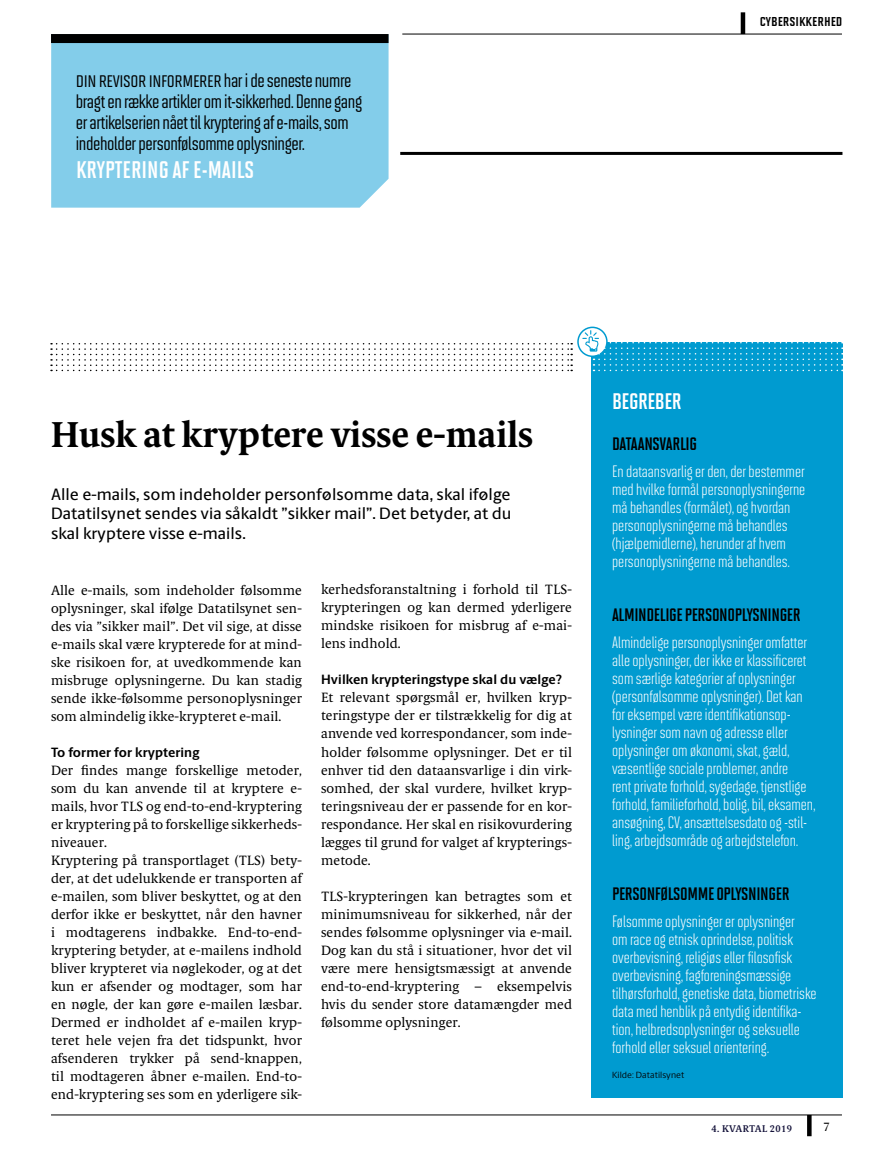
<style>
.page{position:relative;width:893px;height:1149px;background:#fff}
.page>*{position:absolute;margin:0;border:0;box-sizing:border-box;transform-origin:0 0}
.t1{font:700 36px "Berling Serif Text";color:#000}
.t2{font:700 24px "Solano Gothic MVB";color:#fff}
.t3{font:22.5px "Solano Gothic MVB Bd Cap";letter-spacing:-.02em;color:#fff}
.t4{font:500 19.5px/21px "Solano Gothic MVB";letter-spacing:-.02em;color:#000}
.t5{font:19.5px "Solano Gothic MVB Md SC";letter-spacing:-.02em;color:#000}
.t6{font:18px "Solano Gothic MVB Bd Cap";letter-spacing:-.02em;color:#000}
.t7{font:16.5px/18px "Solano Gothic MVB";color:#fff}
.t8{font:500 16.5px/19.5px "Berling Sans";color:#000;text-align:justify}
.t9{font:15px "Solano Gothic MVB Bd SC";color:#000}
.t10{font:13.5px/18px "Berling Serif Text";letter-spacing:.01em;color:#000;text-align:justify}
.t11{font:700 13.5px "Berling Sans";letter-spacing:.01em;color:#000}
.t12{font:12px "Berling Serif Text";color:#000}
.t13{font:600 9.75px "Berling Serif Text";letter-spacing:.04em;color:#131139}
.t14{font:9px "Berling Sans";letter-spacing:.01em;color:#000}
.s1{font-family:"Solano Gothic MVB";font-weight:500}
</style>
<div class="page">
<hr style="left:51px;top:1114px;width:791px;height:1px;background:#000">
<div style="left:807px;top:1114px;width:5px;height:21px;background:#000"></div>
<hr style="left:402px;top:34px;width:440px;height:1px;background:#000">
<hr style="left:400px;top:152px;width:442px;height:3px;background:#000">
<hr style="left:741px;top:12px;width:4px;height:22px;background:#000">
<div style="left:591px;top:342px;width:251px;height:755px;background:#009bd0"></div>
<div style="left:51px;top:43px;width:338px;height:164px;background:#83cdea"></div>
<div style="left:51px;top:34px;width:338px;height:9px;background:#000"></div>
<svg style="left:51px;top:326px;width:792px;height:45px"></svg>
<h3 class="t5" style="left:76px;top:69px;width:277px">DIN REVISOR INFORMERER <span class="s1">har i de seneste numre</span></h3>
<h3 class="t4" style="left:76px;top:91px;width:288px">bragt en række artikler om it-sikkerhed. Denne gang er artikelserien nået til kryptering af e-mails, som indeholder personfølsomme oplysninger.</h3>
<h2 class="t2" style="left:76px;top:157px;width:180px">KRYPTERING AF E-MAILS</h2>
<p class="t9" style="left:760px;top:13px;width:84px">CYBERSIKKERHED</p>
<h1 class="t1" style="left:51px;top:413px;width:484px">Husk at kryptere visse e-mails</h1>
<p class="t8" style="left:51px;top:484px;width:462px">Alle e-mails, som indeholder personfølsomme data, skal ifølge Datatilsynet sendes via såkaldt ”sikker mail”. Det betyder, at du skal kryptere visse e-mails.</p>
<p class="t10" style="left:51px;top:580px;width:252px">Alle e-mails, som indeholder følsomme oplysninger, skal ifølge Datatilsynet sen&shy;des via ”sikker mail”. Det vil sige, at disse e-mails skal være krypterede for at mind&shy;ske risikoen for, at uvedkommende kan misbruge oplysningerne. Du kan stadig sende ikke-følsomme personoplysninger som almindelig ikke-krypteret e-mail.</p>
<p class="t11" style="left:51px;top:743px;width:150px">To former for kryptering</p>
<p class="t10" style="left:51px;top:760px;width:252px;text-align:left">Der findes mange forskellige metoder, som du kan anvende til at kryptere e&shy;mails, hvor TLS og end-to-end-kryptering er kryptering på to forskellige sikkerheds&shy;niveauer.<br>Kryptering på transportlaget (TLS) bety&shy;der, at det udelukkende er transporten af e-mailen, som bliver beskyttet, og at den derfor ikke er beskyttet, når den havner i modtagerens indbakke. End-to-end&shy;kryptering betyder, at e-mailens indhold bliver krypteret via nøglekoder, og at det kun er afsender og modtager, som har en nøgle, der kan gøre e-mailen læsbar.<br>Dermed er indholdet af e-mailen kryp&shy;teret hele vejen fra det tidspunkt, hvor afsenderen trykker på send-knappen, til modtageren åbner e-mailen. End-to&shy;end-kryptering ses som en yderligere sik-</p>
<p class="t10" style="left:321px;top:580px;width:252px">kerhedsforanstaltning i forhold til TLS&shy;krypteringen og kan dermed yderligere mindske risikoen for misbrug af e-mai&shy;lens indhold.</p>
<p class="t11" style="left:321px;top:671px;width:243px">Hvilken krypteringstype skal du vælge?</p>
<p class="t10" style="left:321px;top:688px;width:252px">Et relevant spørgsmål er, hvilken kryp&shy;teringstype der er tilstrækkelig for dig at anvende ved korrespondancer, som inde&shy;holder følsomme oplysninger. Det er til enhver tid den dataansvarlige i din virk&shy;somhed, der skal vurdere, hvilket kryp&shy;teringsniveau der er passende for en kor&shy;respondance. Her skal en risikovurdering lægges til grund for valget af krypterings&shy;metode.</p>
<p class="t10" style="left:321px;top:886px;width:252px">TLS-krypteringen kan betragtes som et minimumsniveau for sikkerhed, når der sendes følsomme oplysninger via e-mail.<br>Dog kan du stå i situationer, hvor det vil være mere hensigtsmæssigt at anvende end-to-end-kryptering – eksempelvis hvis du sender store datamængder med følsomme oplysninger.</p>
<h3 class="t3" style="left:612px;top:388px;width:71px">BEGREBER</h3>
<h3 class="t6" style="left:612px;top:434px;width:86px">DATAANSVARLIG</h3>
<p class="t7" style="left:612px;top:462px;width:195px">En dataansvarlig er den, der bestemmer med hvilke formål personoplysningerne må behandles (formålet), og hvordan personoplysningerne må behandles (hjælpemidlerne), herunder af hvem personoplysningerne må behandles.</p>
<h3 class="t6" style="left:612px;top:605px;width:190px">ALMINDELIGE PERSONOPLYSNINGER</h3>
<p class="t7" style="left:612px;top:633px;width:205px">Almindelige personoplysninger omfatter alle oplysninger, der ikke er klassificeret som særlige kategorier af oplysninger (personfølsomme oplysninger). Det kan for eksempel være identifikationsop&shy;lysninger som navn og adresse eller oplysninger om økonomi, skat, gæld, væsentlige sociale problemer, andre<br>rent private forhold, sygedage, tjenstlige forhold, familieforhold, bolig, bil, eksamen, ansøgning, CV, ansættelsesdato og -stil&shy;ling, arbejdsområde og arbejdstelefon.</p>
<h3 class="t6" style="left:612px;top:884px;width:179px">PERSONFØLSOMME OPLYSNINGER</h3>
<p class="t7" style="left:612px;top:912px;width:206px">Følsomme oplysninger er oplysninger<br>om race og etnisk oprindelse, politisk overbevisning, religiøs eller filosofisk overbevisning, fagforeningsmæssige tilhørsforhold, genetiske data, biometriske data med henblik på entydig identifika&shy;tion, helbredsoplysninger og seksuelle forhold eller seksuel orientering.</p>
<p class="t14" style="left:612px;top:1068px;width:74px">Kilde: Datatilsynet</p>
<p class="t13" style="left:711px;top:1121px;width:82px">4. KVARTAL 2019</p>
<p class="t12" style="left:823px;top:1119px;width:8px">7</p>
</div>
